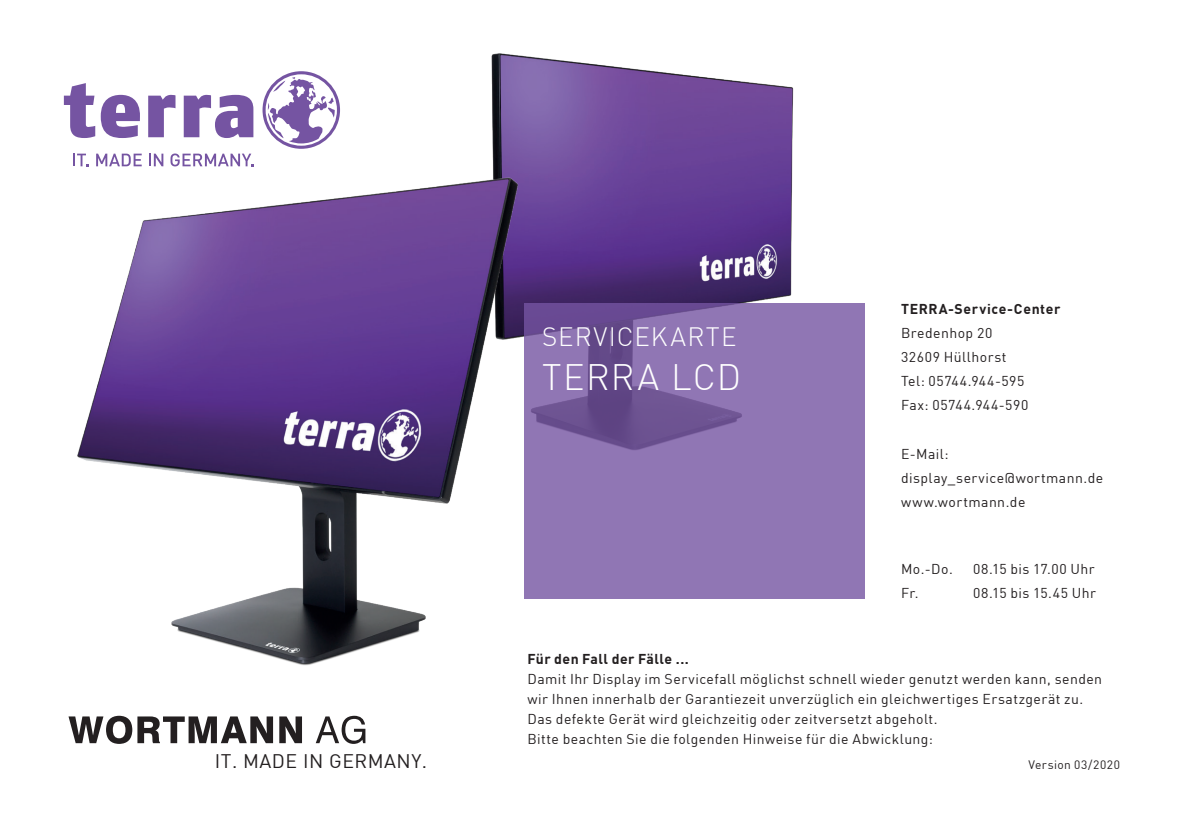
<style>
.page{position:relative;width:1191px;height:840px;background:#fff}
.page>*{position:absolute;margin:0;border:0;box-sizing:border-box;transform-origin:0 0}
.t1{font:300 36px "DIN Offc Pro";letter-spacing:.035em;color:#fff}
.t2{font:300 26px "DIN Offc Pro";letter-spacing:.05em;color:#fff}
.t3{font:19.2px "DIN Offc Pro";letter-spacing:.025em;color:#231f20}
.t4{font:14px/24px "DIN Offc Pro";letter-spacing:.03em;color:#231f20}
.t5{font:700 14px "DIN Offc Pro";letter-spacing:.035em;color:#231f20}
.t6{font:12px "DIN Offc Pro";letter-spacing:.045em;color:#231f20}
</style>
<div class="page">
<img style="left:491px;top:53px;width:303px;height:250px">
<img style="left:77px;top:126px;width:660px;height:540px">
<svg style="left:525px;top:303px;width:340px;height:295px;background:#8a6fae"></svg>
<svg style="left:64px;top:83px;width:31px;height:55px"></svg>
<svg style="left:101px;top:95px;width:39px;height:43px"></svg>
<svg style="left:148px;top:95px;width:27px;height:42px"></svg>
<svg style="left:184px;top:95px;width:69px;height:43px"></svg>
<svg style="left:262px;top:71px;width:78px;height:78px"></svg>
<svg style="left:73px;top:153px;width:16px;height:13px"></svg>
<svg style="left:96px;top:153px;width:46px;height:13px"></svg>
<svg style="left:149px;top:153px;width:14px;height:13px"></svg>
<svg style="left:170px;top:153px;width:83px;height:13px"></svg>
<svg style="left:68px;top:715px;width:297px;height:28px"></svg>
<h3 class="t3" style="left:215px;top:745px;width:214px">IT. MADE IN GERMANY.</h3>
<h2 class="t2" style="left:542px;top:316px;width:196px">SERVICEKARTE</h2>
<h1 class="t1" style="left:542px;top:349px;width:201px">TERRA LCD</h1>
<p class="t5" style="left:901px;top:297px;width:161px">TERRA-Service-Center</p>
<p class="t4" style="left:901px;top:319px;width:129px">Bredenhop 20<br>32609 Hüllhorst<br>Tel: 05744.944-595<br>Fax: 05744.944-590</p>
<p class="t4" style="left:901px;top:440px;width:204px">E-Mail: display_service@wortmann.de www.wortmann.de</p>
<p class="t4" style="left:901px;top:555px;width:53px">Mo.-Do.</p>
<p class="t4" style="left:973px;top:555px;width:123px">08.15 bis 17.00 Uhr</p>
<p class="t4" style="left:901px;top:579px;width:19px">Fr.</p>
<p class="t4" style="left:973px;top:579px;width:124px">08.15 bis 15.45 Uhr</p>
<p class="t5" style="left:527px;top:647px;width:163px">Für den Fall der Fälle ...</p>
<p class="t4" style="left:527px;top:667px;width:576px;line-height:20px">Damit Ihr Display im Servicefall möglichst schnell wieder genutzt werden kann, senden wir Ihnen innerhalb der Garantiezeit unverzüglich ein gleichwertiges Ersatzgerät zu.<br>Das defekte Gerät wird gleichzeitig oder zeitversetzt abgeholt.<br>Bitte beachten Sie die folgenden Hinweise für die Abwicklung:</p>
<p class="t6" style="left:1028px;top:754px;width:93px">Version 03/2020</p>
</div>
